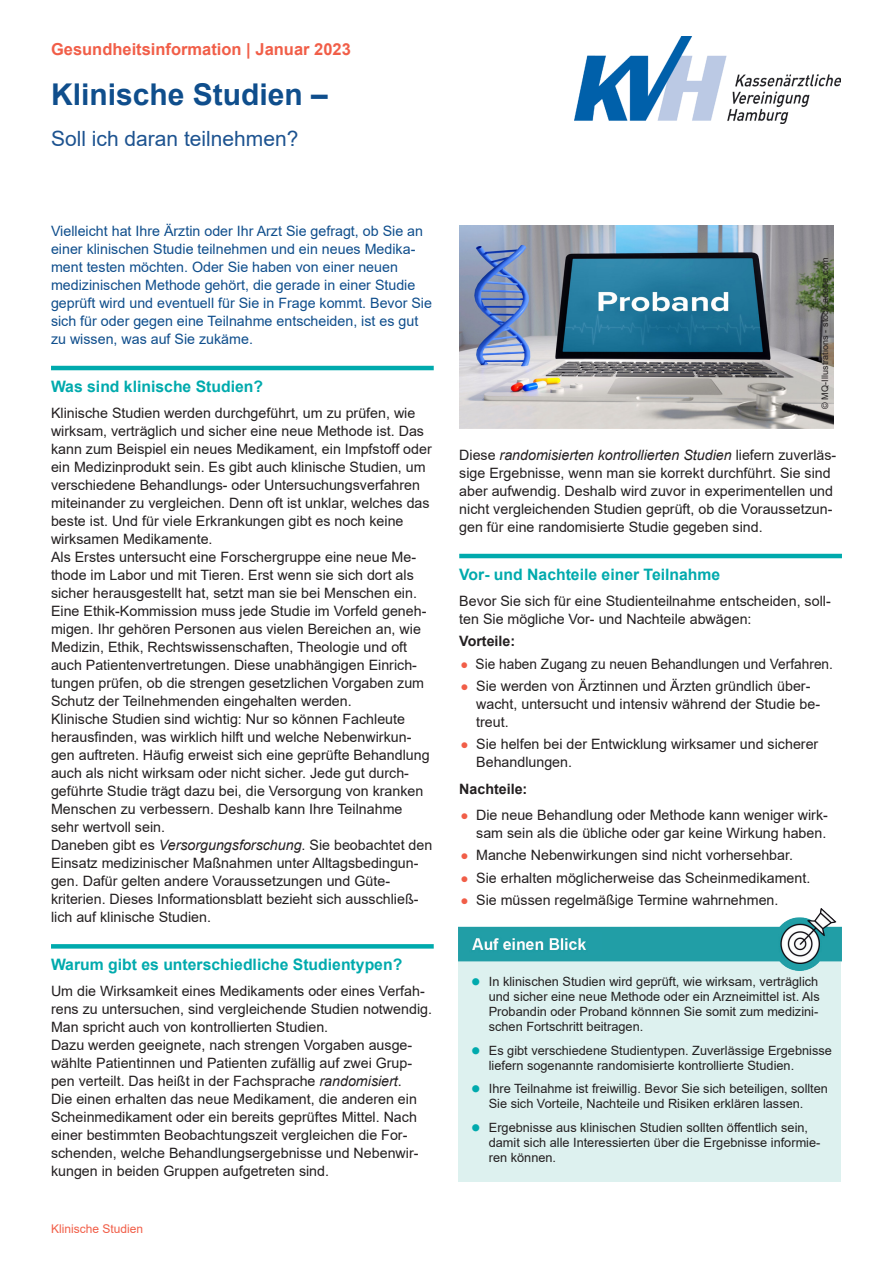
<style>
.page{position:relative;width:893px;height:1263px;background:#fff}
.page>*{position:absolute;margin:0;border:0;box-sizing:border-box;transform-origin:0 0}
.Titel{font:700 30px "Arial";color:#0f4e8c}
.Unterzeile{font:21px "Arial";color:#1d5390}
.Information_und_Datu{font:700 16.5px "Arial";color:#f15e48}
.Zwischentitel{font:700 15.75px "Arial";color:#00aaad}
.Fliesstext{font:14.25px/18px "Arial";color:#231f20}
.Einfuehrungtext{font:14.25px/18px "Arial";color:#0f4e8c}
.Fliesstext-2{font:14.25px "Arial";color:#231f20;scale:.96 1}
.Fliesstext-3{font:700 14.25px "Arial";color:#231f20}
.t1{font:12.75px/15px "Arial";color:#231f20}
.Seiteninformation{font:12px "Arial";color:#f15e48}
.Bildquelle{font:9px "Arial";letter-spacing:.01em;color:#231f20}
.s1{font-style:italic}
.s2{font-size:13.5px;color:#f15e48}
.s3{font-size:28.5px;color:#00aaad}
</style>
<div class="page">
<hr style="left:51px;top:366px;width:383px;height:4px;background:#00aaad">
<div style="left:51px;top:944px;width:383px;height:5px;background:#00aaad"></div>
<hr style="left:459px;top:554px;width:383px;height:4px;background:#00aaad">
<div style="left:458px;top:943px;width:383px;height:238px;background:#ddf1ef"></div>
<img style="left:459px;top:909px;width:383px;height:61px">
<img style="left:459px;top:225px;width:374px;height:203px">
<img style="left:574px;top:36px;width:267px;height:88px">
<p class="Information_und_Datu" style="left:51px;top:37px;width:301px">Gesundheitsinformation | Januar 2023</p>
<p class="Titel" style="left:51px;top:74px;width:278px">Klinische Studien –</p>
<p class="Unterzeile" style="left:51px;top:125px;width:249px">Soll ich daran teilnehmen?</p>
<p class="Einfuehrungtext" style="left:51px;top:222px;width:382px">Vielleicht hat Ihre Ärztin oder Ihr Arzt Sie gefragt, ob Sie an einer klinischen Studie teilnehmen und ein neues Medika&shy;ment testen möchten. Oder Sie haben von einer neuen medizinischen Methode gehört, die gerade in einer Studie geprüft wird und eventuell für Sie in Frage kommt. Bevor Sie sich für oder gegen eine Teilnahme entscheiden, ist es gut zu wissen, was auf Sie zukäme.</p>
<p class="Zwischentitel" style="left:51px;top:375px;width:214px">Was sind klinische Studien?</p>
<p class="Fliesstext" style="left:51px;top:404px;width:382px">Klinische Studien werden durchgeführt, um zu prüfen, wie wirksam, verträglich und sicher eine neue Methode ist. Das kann zum Beispiel ein neues Medikament, ein Impfstoff oder ein Medizinprodukt sein. Es gibt auch klinische Studien, um verschiedene Behandlungs- oder Untersuchungsverfahren miteinander zu vergleichen. Denn oft ist unklar, welches das beste ist. Und für viele Erkrankungen gibt es noch keine wirksamen Medikamente.</p>
<p class="Fliesstext" style="left:51px;top:548px;width:367px">Als Erstes untersucht eine Forschergruppe eine neue Me&shy;thode im Labor und mit Tieren. Erst wenn sie sich dort als sicher herausgestellt hat, setzt man sie bei Menschen ein.</p>
<p class="Fliesstext" style="left:51px;top:602px;width:377px">Eine Ethik-Kommission muss jede Studie im Vorfeld geneh&shy;migen. Ihr gehören Personen aus vielen Bereichen an, wie Medizin, Ethik, Rechtswissenschaften, Theologie und oft auch Patientenvertretungen. Diese unabhängigen Einrich&shy;tungen prüfen, ob die strengen gesetzlichen Vorgaben zum Schutz der Teilnehmenden eingehalten werden.</p>
<p class="Fliesstext" style="left:51px;top:710px;width:380px">Klinische Studien sind wichtig: Nur so können Fachleute herausfinden, was wirklich hilft und welche Nebenwirkun&shy;gen auftreten. Häufig erweist sich eine geprüfte Behandlung auch als nicht wirksam oder nicht sicher. Jede gut durch&shy;geführte Studie trägt dazu bei, die Versorgung von kranken Menschen zu verbessern. Deshalb kann Ihre Teilnahme sehr wertvoll sein.</p>
<p class="Fliesstext" style="left:51px;top:836px;width:383px">Daneben gibt es <span class="s1">Versorgungsforschung</span>. Sie beobachtet den Einsatz medizinischer Maßnahmen unter Alltagsbedingun&shy;gen. Dafür gelten andere Voraussetzungen und Güte&shy;kriterien. Dieses Informationsblatt bezieht sich ausschließ&shy;lich auf klinische Studien.</p>
<p class="Zwischentitel" style="left:51px;top:953px;width:353px">Warum gibt es unterschiedliche Studientypen?</p>
<p class="Fliesstext" style="left:51px;top:982px;width:382px">Um die Wirksamkeit eines Medikaments oder eines Verfah&shy;rens zu untersuchen, sind vergleichende Studien notwendig.<br>Man spricht auch von kontrollierten Studien.</p>
<p class="Fliesstext" style="left:51px;top:1036px;width:369px">Dazu werden geeignete, nach strengen Vorgaben ausge&shy;wählte Patientinnen und Patienten zufällig auf zwei Grup&shy;pen verteilt. Das heißt in der Fachsprache <span class="s1">randomisiert</span>.<br>Die einen erhalten das neue Medikament, die anderen ein Scheinmedikament oder ein bereits geprüftes Mittel. Nach einer bestimmten Beobachtungszeit vergleichen die For&shy;schenden, welche Behandlungsergebnisse und Nebenwir&shy;kungen in beiden Gruppen aufgetreten sind.</p>
<p class="Seiteninformation" style="left:51px;top:1221px;width:94px">Klinische Studien</p>
<p class="Bildquelle" style="left:819px;top:409px;width:153px;rotate:-90deg">© MQ-Illustrations - stock.adobe.com</p>
<p class="Fliesstext" style="left:459px;top:446px;width:379px">Diese <span class="s1">randomisierten kontrollierten Studien</span> liefern zuverläs&shy;sige Ergebnisse, wenn man sie korrekt durchführt. Sie sind aber aufwendig. Deshalb wird zuvor in experimentellen und nicht vergleichenden Studien geprüft, ob die Voraussetzun&shy;gen für eine randomisierte Studie gegeben sind.</p>
<p class="Zwischentitel" style="left:459px;top:563px;width:263px">Vor- und Nachteile einer Teilnahme</p>
<p class="Fliesstext" style="left:459px;top:592px;width:373px">Bevor Sie sich für eine Studienteilnahme entscheiden, soll&shy;ten Sie mögliche Vor- und Nachteile abwägen:</p>
<p class="Fliesstext-3" style="left:459px;top:631px;width:57px">Vorteile:</p>
<p class="Fliesstext-2" style="left:460px;top:654px;width:390px"><span class="s2">●</span> Sie haben Zugang zu neuen Behandlungen und Verfahren.</p>
<p class="Fliesstext" style="left:476px;top:677px;width:345px;text-indent:-16px"><span class="s2">●</span> Sie werden von Ärztinnen und Ärzten gründlich über&shy;wacht, untersucht und intensiv während der Studie be&shy;treut.</p>
<p class="Fliesstext" style="left:476px;top:735px;width:344px;text-indent:-16px"><span class="s2">●</span> Sie helfen bei der Entwicklung wirksamer und sicherer<br>Behandlungen.</p>
<p class="Fliesstext-3" style="left:459px;top:778px;width:70px">Nachteile:</p>
<p class="Fliesstext" style="left:460px;top:806px;width:369px;text-align:right"><span class="s2">●</span> Die neue Behandlung oder Methode kann weniger wirk&shy;sam sein als die übliche oder gar keine Wirkung haben.</p>
<p class="Fliesstext" style="left:460px;top:846px;width:334px"><span class="s2">●</span> Manche Nebenwirkungen sind nicht vorhersehbar.</p>
<p class="Fliesstext" style="left:460px;top:868px;width:351px"><span class="s2">●</span> Sie erhalten möglicherweise das Scheinmedikament.</p>
<p class="Fliesstext" style="left:460px;top:891px;width:319px"><span class="s2">●</span> Sie müssen regelmäßige Termine wahrnehmen.</p>
<p class="t1" style="left:489px;top:974px;width:332px;text-align:justify;text-indent:-18px"><span class="s3">•</span> In klinischen Studien wird geprüft, wie wirksam, verträglich und sicher eine neue Methode oder ein Arzneimittel ist. Als Probandin oder Proband könnnen Sie somit zum medizini&shy;schen Fortschritt beitragen.</p>
<p class="t1" style="left:489px;top:1043px;width:345px;text-indent:-18px"><span class="s3">•</span> Es gibt verschiedene Studientypen. Zuverlässige Ergebnisse liefern sogenannte randomisierte kontrollierte Studien.</p>
<p class="t1" style="left:471px;top:1081px;width:359px;text-align:center"><span class="s3">•</span> Ihre Teilnahme ist freiwillig. Bevor Sie sich beteiligen, sollten<br>Sie sich Vorteile, Nachteile und Risiken erklären lassen.</p>
<p class="t1" style="left:489px;top:1120px;width:333px;text-indent:-18px"><span class="s3">•</span> Ergebnisse aus klinischen Studien sollten öffentlich sein, damit sich alle Interessierten über die Ergebnisse informie&shy;ren können.</p>
</div>
